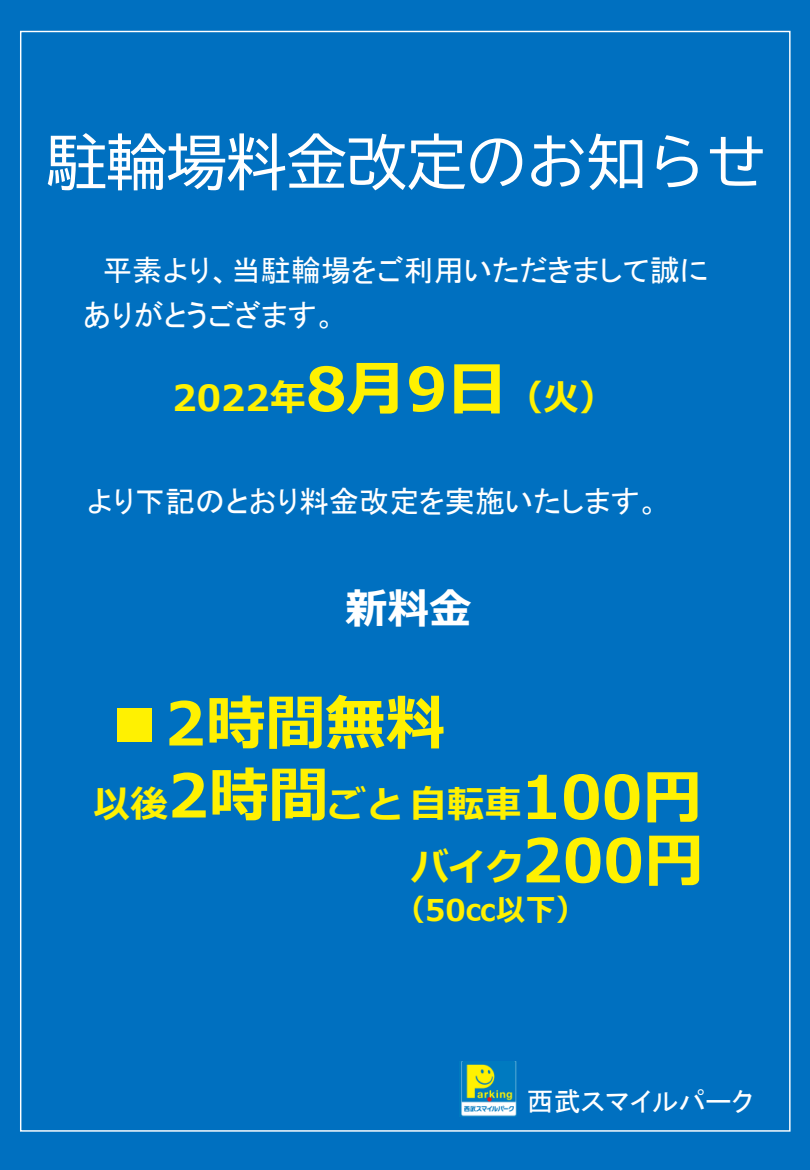
<style>
.page{position:relative;width:810px;height:1170px;background:#0070c0}
.page>*{position:absolute;margin:0;border:0;box-sizing:border-box;transform-origin:0 0}
.t1{font:700 60px "Meiryo";color:#fff101}
.t2{font:60px "BIZ UD Gothic";color:#fff}
.t3{font:700 42px "Meiryo";color:#fff}
.t4{font:700 37.5px "Meiryo";color:#fff101}
.t5{font:700 36px "Meiryo";color:#fff101}
.t6{font:30.15px "MS P Gothic";color:#fff}
.t7{font:30px "MS P Gothic";color:#fff}
.t8{font:700 30px "Meiryo";color:#fff101}
.t9{font:27px "MS P Gothic";color:#fff}
.s1{font-size:60px}
.s2{font-size:37.5px}
</style>
<div class="page">
<img style="left:461px;top:1062px;width:56px;height:55px">
<h1 class="t2" style="left:47px;top:132px;width:721px">駐輪場料金改定のお知らせ</h1>
<p class="t7" style="left:102px;top:255px;width:607px">平素より、当駐輪場をご利用いただきまして誠に</p>
<p class="t6" style="left:83px;top:300px;width:256px">ありがとうござます。</p>
<p class="t5" style="left:172px;top:373px;width:444px">2022年<span class="s1">8月9日</span>（火）</p>
<p class="t7" style="left:87px;top:486px;width:574px">より下記のとおり料金改定を実施いたします。</p>
<h2 class="t3" style="left:346px;top:580px;width:127px">新料金</h2>
<h1 class="t1" style="left:105px;top:681px;width:342px">■2時間無料</h1>
<p class="t4" style="left:93px;top:777px;width:611px">以後<span class="s1">2時間</span>ごと自転車<span class="s1">100円</span></p>
<h1 class="t1" style="left:411px;top:818px;width:294px"><span class="s2">バイク</span>200円</h1>
<p class="t8" style="left:395px;top:889px;width:192px">（50㏄以下）</p>
<p class="t9" style="left:527px;top:1088px;width:228px">西武スマイルパーク</p>
</div>
